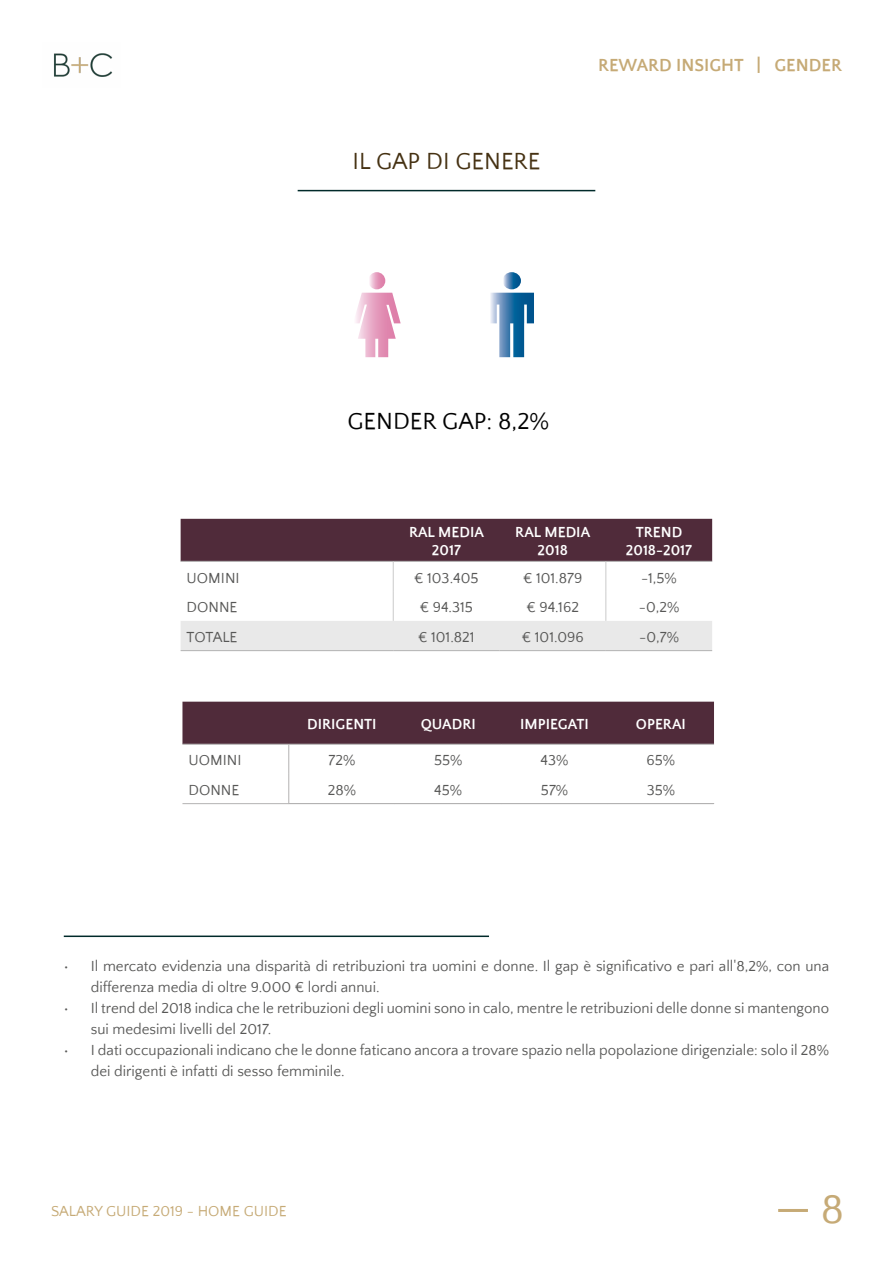
<style>
.page{position:relative;width:893px;height:1263px;background:#fff}
.page>*{position:absolute;margin:0;border:0;box-sizing:border-box;transform-origin:0 0}
.t1{font:41.7px "Quattrocento Sans";color:#c6aa76}
.t2{font:24px "Quattrocento Sans";color:#000}
.t3{font:24px "Quattrocento Sans";color:#453112}
.t4{font:700 18px "Quattrocento Sans";color:#c6aa76}
.t5{font:15px/21px "Quattrocento Sans";color:#575756}
.t6{font:700 15px/18px "Quattrocento Sans";color:#fff;text-align:center}
.t7{font:15px "Quattrocento Sans";color:#c6aa76}
</style>
<div class="page">
<hr style="left:778px;top:1209px;width:30px;height:3px;background:#c6aa76">
<img style="left:54px;top:53px;width:59px;height:24px">
<div style="left:181px;top:519px;width:531px;height:42px;background:#502b3a"></div>
<div style="left:181px;top:621px;width:531px;height:29px;background:#e9e9e9"></div>
<hr style="left:181px;top:561px;width:212px;height:1px;background:#b3b2b2">
<hr style="left:393px;top:561px;width:107px;height:1px;background:#b3b2b2">
<hr style="left:500px;top:561px;width:106px;height:1px;background:#b3b2b2">
<hr style="left:606px;top:561px;width:106px;height:1px;background:#b3b2b2">
<hr style="left:181px;top:650px;width:212px;height:1px;background:#b3b2b2">
<hr style="left:393px;top:650px;width:107px;height:1px;background:#b3b2b2">
<hr style="left:500px;top:650px;width:106px;height:1px;background:#b3b2b2">
<hr style="left:606px;top:650px;width:106px;height:1px;background:#b3b2b2">
<hr style="left:393px;top:561px;width:1px;height:30px;background:#cacaca">
<hr style="left:606px;top:561px;width:1px;height:30px;background:#cacaca">
<hr style="left:393px;top:591px;width:1px;height:30px;background:#cacaca">
<hr style="left:606px;top:591px;width:1px;height:30px;background:#cacaca">
<svg style="left:490px;top:272px;width:44px;height:85px"></svg>
<svg style="left:368px;top:272px;width:17px;height:17px"></svg>
<svg style="left:355px;top:293px;width:46px;height:64px"></svg>
<div style="left:182px;top:702px;width:532px;height:42px;background:#502b3a"></div>
<hr style="left:182px;top:744px;width:107px;height:1px;background:#b3b2b2">
<hr style="left:289px;top:744px;width:106px;height:1px;background:#b3b2b2">
<hr style="left:395px;top:744px;width:106px;height:1px;background:#b3b2b2">
<hr style="left:501px;top:744px;width:107px;height:1px;background:#b3b2b2">
<hr style="left:608px;top:744px;width:106px;height:1px;background:#b3b2b2">
<hr style="left:289px;top:744px;width:1px;height:30px;background:#b3b2b2">
<hr style="left:182px;top:803px;width:107px;height:1px;background:#b3b2b2">
<svg style="left:289px;top:774px;width:425px;height:30px"></svg>
<hr style="left:298px;top:190px;width:297px;height:1px;background:#002a2a">
<hr style="left:64px;top:935px;width:425px;height:2px;background:#002a2a">
<h2 class="t3" style="left:353px;top:149px;width:189px">IL GAP DI GENERE</h2>
<p class="t4" style="left:598px;top:56px;width:245px">REWARD INSIGHT | GENDER</p>
<h2 class="t2" style="left:347px;top:408px;width:203px">GENDER GAP: 8,2%</h2>
<p class="t6" style="left:409px;top:524px;width:76px">RAL MEDIA<br>2017</p>
<p class="t6" style="left:515px;top:524px;width:76px">RAL MEDIA<br>2018</p>
<p class="t6" style="left:626px;top:524px;width:68px">TREND<br>2018-2017</p>
<p class="t5" style="left:187px;top:568px;width:55px">UOMINI</p>
<p class="t5" style="left:414px;top:568px;width:66px">€ 103.405</p>
<p class="t5" style="left:523px;top:568px;width:61px">€ 101.879</p>
<p class="t5" style="left:641px;top:568px;width:37px">-1,5%</p>
<p class="t5" style="left:187px;top:597px;width:52px">DONNE</p>
<p class="t5" style="left:420px;top:597px;width:55px">€ 94.315</p>
<p class="t5" style="left:526px;top:597px;width:54px">€ 94.162</p>
<p class="t5" style="left:639px;top:597px;width:42px">-0,2%</p>
<p class="t5" style="left:187px;top:627px;width:52px">TOTALE</p>
<p class="t5" style="left:418px;top:627px;width:58px">€ 101.821</p>
<p class="t5" style="left:522px;top:627px;width:63px">€ 101.096</p>
<p class="t5" style="left:639px;top:627px;width:41px">-0,7%</p>
<p class="t6" style="left:307px;top:716px;width:71px">DIRIGENTI</p>
<p class="t6" style="left:421px;top:716px;width:57px">QUADRI</p>
<p class="t6" style="left:520px;top:716px;width:70px">IMPIEGATI</p>
<p class="t6" style="left:636px;top:716px;width:51px">OPERAI</p>
<p class="t5" style="left:188px;top:750px;width:55px">UOMINI</p>
<p class="t5" style="left:329px;top:750px;width:28px">72%</p>
<p class="t5" style="left:434px;top:750px;width:30px">55%</p>
<p class="t5" style="left:541px;top:750px;width:29px">43%</p>
<p class="t5" style="left:647px;top:750px;width:30px">65%</p>
<p class="t5" style="left:188px;top:780px;width:52px">DONNE</p>
<p class="t5" style="left:328px;top:780px;width:30px">28%</p>
<p class="t5" style="left:434px;top:780px;width:29px">45%</p>
<p class="t5" style="left:541px;top:780px;width:29px">57%</p>
<p class="t5" style="left:647px;top:780px;width:30px">35%</p>
<p class="t5" style="left:91px;top:956px;width:740px;text-indent:-27px">• Il mercato evidenzia una disparità di retribuzioni tra uomini e donne. Il gap è significativo e pari all'8,2%, con una differenza media di oltre 9.000 € lordi annui.</p>
<p class="t5" style="left:91px;top:998px;width:740px;text-indent:-27px">• Il trend del 2018 indica che le retribuzioni degli uomini sono in calo, mentre le retribuzioni delle donne si mantengono sui medesimi livelli del 2017.</p>
<p class="t5" style="left:91px;top:1040px;width:740px;text-indent:-27px">• I dati occupazionali indicano che le donne faticano ancora a trovare spazio nella popolazione dirigenziale: solo il 28% dei dirigenti è infatti di sesso femminile.</p>
<p class="t7" style="left:51px;top:1203px;width:237px">SALARY GUIDE 2019 - HOME GUIDE</p>
<h1 class="t1" style="left:821px;top:1187px;width:25px">8</h1>
</div>
